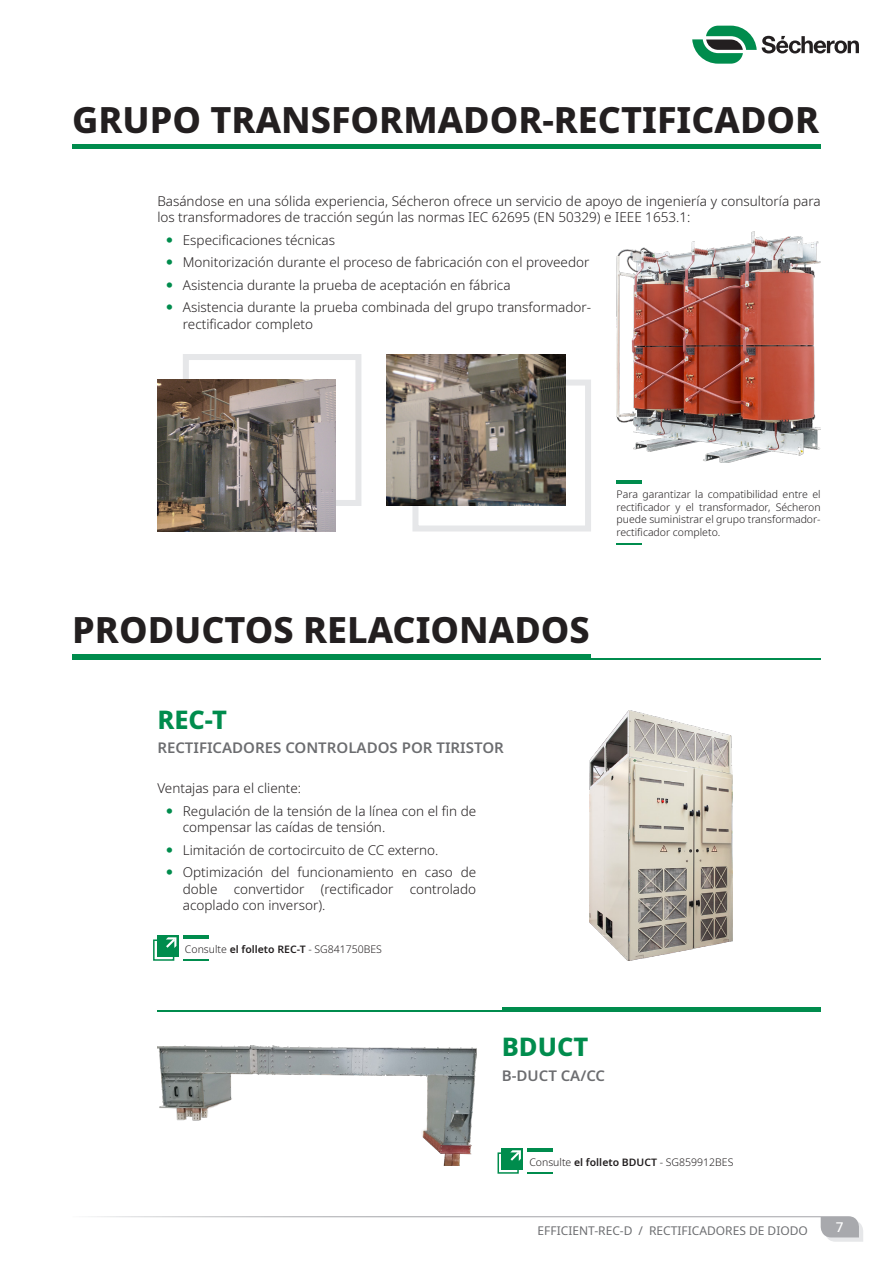
<style>
.page{position:relative;width:893px;height:1263px;background:#fff}
.page>*{position:absolute;margin:0;border:0;box-sizing:border-box;transform-origin:0 0}
.Title_H1{font:800 36px "Noto Sans";color:#231f20}
.Title_H2{font:800 25.5px "Noto Sans";color:#008c4d}
.Title_H2-2{font:600 15px "Noto Sans";color:#6c6d70}
.t1{font:300 13.5px/16.2px "Noto Sans";color:#231f20}
.t2{font:500 13.5px "Noto Sans";color:#fff}
.t3{font:12px "Noto Sans";color:#6c6d70}
.Legend_or_Note{font:300 10.5px/12.6px "Noto Sans";color:#231f20;text-align:justify}
.s1{font-weight:600}
</style>
<div class="page">
<svg style="left:692px;top:26px;width:167px;height:38px"></svg>
<svg style="left:88px;top:1216px;width:775px;height:26px"></svg>
<hr style="left:72px;top:145px;width:749px;height:4px;background:#008c4d">
<img style="left:617px;top:231px;width:204px;height:232px">
<div style="left:183px;top:354px;width:178px;height:152px;border:6px solid #e6e7e9"></div>
<img style="left:157px;top:380px;width:179px;height:151px">
<div style="left:412px;top:380px;width:179px;height:151px;border:6px solid #e6e7e9"></div>
<img style="left:387px;top:354px;width:179px;height:152px">
<hr style="left:617px;top:480px;width:25px;height:4px;background:#008c4d">
<svg style="left:617px;top:543px;width:25px;height:1px"></svg>
<hr style="left:72px;top:658px;width:749px;height:1px;background:#008c4d">
<hr style="left:72px;top:655px;width:519px;height:4px;background:#008c4d">
<img style="left:590px;top:710px;width:143px;height:251px">
<div style="left:153px;top:939px;width:21px;height:22px;border:2px solid #008c4d"></div>
<div style="left:157px;top:935px;width:22px;height:21px;background:#008c4d"></div>
<svg style="left:166px;top:937px;width:10px;height:11px"></svg>
<div style="left:497px;top:1152px;width:22px;height:22px;border:2px solid #008c4d"></div>
<div style="left:502px;top:1148px;width:21px;height:21px;background:#008c4d"></div>
<svg style="left:510px;top:1150px;width:11px;height:11px"></svg>
<hr style="left:183px;top:935px;width:25px;height:3px;background:#008c4d">
<hr style="left:527px;top:1148px;width:26px;height:3px;background:#008c4d">
<svg style="left:183px;top:960px;width:25px;height:1px"></svg>
<hr style="left:527px;top:1172px;width:26px;height:2px;background:#008c4d">
<hr style="left:157px;top:1011px;width:664px;height:1px;background:#008c4d">
<div style="left:502px;top:1007px;width:319px;height:5px;background:#008c4d"></div>
<img style="left:157px;top:1046px;width:319px;height:119px">
<p class="Title_H1" style="left:72px;top:93px;width:748px">GRUPO TRANSFORMADOR-RECTIFICADOR</p>
<p class="t1" style="left:157px;top:193px;width:665px">Basándose en una sólida experiencia, Sécheron ofrece un servicio de apoyo de ingeniería y consultoría para los transformadores de tracción según las normas IEC 62695 (EN 50329) e IEEE 1653.1:</p>
<p class="t1" style="left:183px;top:232px;width:154px">Especificaciones técnicas</p>
<p class="t1" style="left:183px;top:254px;width:408px">Monitorización durante el proceso de fabricación con el proveedor</p>
<p class="t1" style="left:183px;top:277px;width:329px">Asistencia durante la prueba de aceptación en fábrica</p>
<p class="t1" style="left:183px;top:300px;width:410px">Asistencia durante la prueba combinada del grupo transformador&shy;rectificador completo</p>
<p class="Legend_or_Note" style="left:617px;top:488px;width:206px">Para garantizar la compatibilidad entre el rectificador y el transformador, Sécheron puede suministrar el grupo transformador&shy;rectificador completo.</p>
<p class="Title_H1" style="left:72px;top:604px;width:519px">PRODUCTOS RELACIONADOS</p>
<p class="Title_H2" style="left:157px;top:701px;width:71px">REC-T</p>
<p class="Title_H2-2" style="left:157px;top:737px;width:348px">RECTIFICADORES CONTROLADOS POR TIRISTOR</p>
<p class="t1" style="left:157px;top:781px;width:145px">Ventajas para el cliente:</p>
<p class="t1" style="left:183px;top:803px;width:295px">Regulación de la tensión de la línea con el fin de compensar las caídas de tensión.</p>
<p class="t1" style="left:183px;top:842px;width:257px">Limitación de cortocircuito de CC externo.</p>
<p class="t1" style="left:183px;top:865px;width:295px;text-align:justify">Optimización del funcionamiento en caso de doble convertidor (rectificador controlado acoplado con inversor).</p>
<p class="Legend_or_Note" style="left:185px;top:943px;width:199px">Consulte <span class="s1">el folleto REC-T</span> - SG841750BES</p>
<p class="Title_H2" style="left:502px;top:1028px;width:88px">BDUCT</p>
<p class="Title_H2-2" style="left:502px;top:1064px;width:105px">B-DUCT CA/CC</p>
<p class="Legend_or_Note" style="left:529px;top:1156px;width:205px">Consulte <span class="s1">el folleto BDUCT</span> - SG859912BES</p>
<p class="t3" style="left:538px;top:1222px;width:126px">EFFICIENT-REC-D / RECTIFIC</p>
<p class="t3" style="left:699px;top:1222px;width:110px">ADORES DE DIODO</p>
<p class="t2" style="left:836px;top:1217px;width:9px">7</p>
</div>
